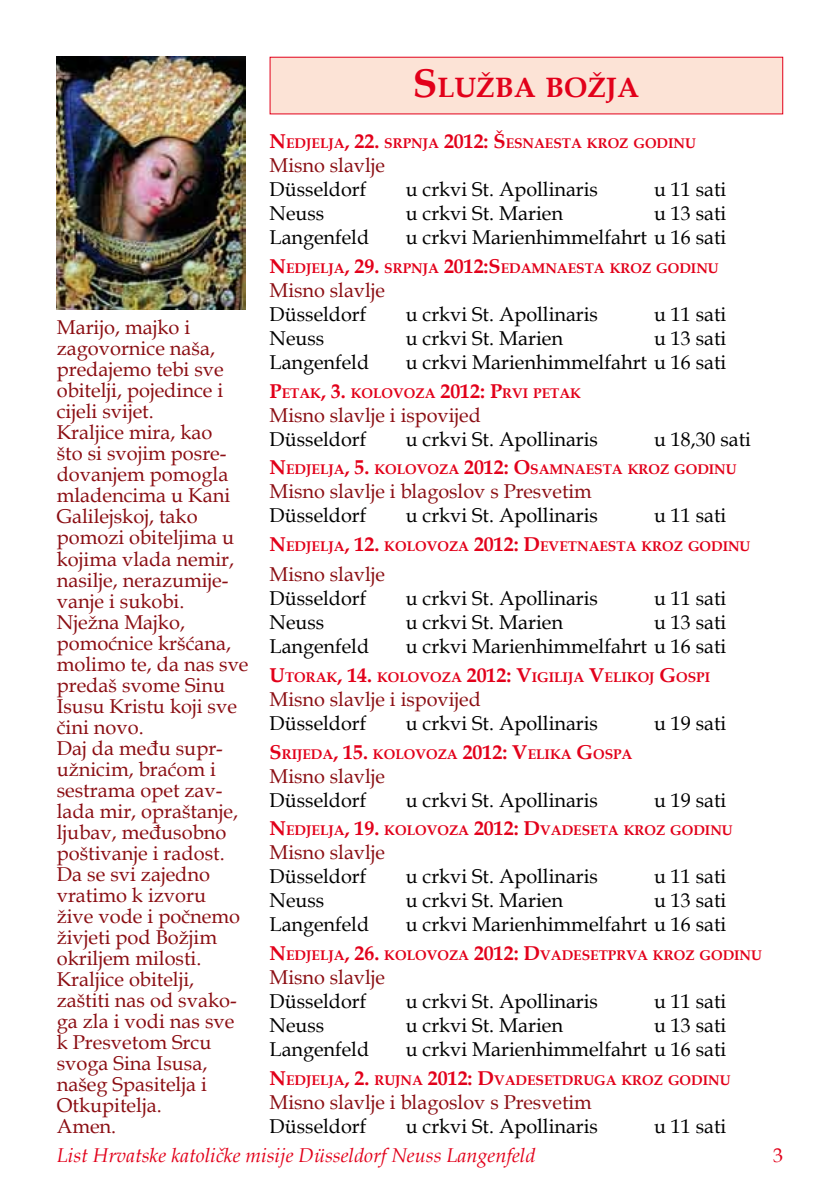
<style>
.page{position:relative;width:840px;height:1191px;background:#fff}
.page>*{position:absolute;margin:0;border:0;box-sizing:border-box;transform-origin:0 0}
.t1{font:700 28px "Book Antiqua";color:#e2001a}
.t2{font:20px/21px "Book Antiqua";color:#8b0e13}
.t3{font:20px "Book Antiqua";color:#000}
.t4{font:italic 20px "Book Antiqua";color:#e2001a}
.t5{font:20px "Book Antiqua";color:#e2001a}
.t6{font:700 14px "Book Antiqua";color:#e2001a}
.s1{font-size:40px}
.s2{font-size:20px}
</style>
<div class="page">
<div style="left:269px;top:57px;width:513px;height:57px;background:#fce3d6"></div>
<img style="left:57px;top:57px;width:188px;height:252px">
<p class="t2" style="left:57px;top:317px;width:193px">Marijo, majko i zagovornice naša, predajemo tebi sve obitelji, pojedince i cijeli svijet.<br>Kraljice mira, kao<br>što si svojim posre&shy;dovanjem pomogla mladencima u Kani<br>Galilejskoj, tako pomozi obiteljima u kojima vlada nemir, nasilje, nerazumije&shy;vanje i sukobi.<br>Nježna Majko, pomoćnice kršćana, molimo te, da nas sve predaš svome Sinu<br>Isusu Kristu koji sve čini novo.<br>Daj da među supr&shy;užnicim, braćom i sestrama opet zav&shy;lada mir, opraštanje, ljubav, međusobno poštivanje i radost.<br>Da se svi zajedno vratimo k izvoru<br>žive vode i počnemo živjeti pod Božjim okriljem milosti.<br>Kraljice obitelji, zaštiti nas od svako&shy;ga zla i vodi nas sve k Presvetom Srcu svoga Sina Isusa, našeg Spasitelja i<br>Otkupitelja.<br>Amen.</p>
<h1 class="t1" style="left:412px;top:68px;width:227px"><span class="s1">S</span>LUŽBA BOŽJA</h1>
<p class="t6" style="left:269px;top:134px;width:427px"><span class="s2">N</span>EDJELJA<span class="s2">, 22.</span> SRPNJA <span class="s2">2012: Š</span>ESNAESTA KROZ GODINU</p>
<p class="t2" style="left:269px;top:154px;width:117px">Misno slavlje</p>
<p class="t3" style="left:269px;top:175px;width:98px">Düsseldorf</p>
<p class="t3" style="left:405px;top:175px;width:193px">u crkvi St. Apollinaris</p>
<p class="t3" style="left:653px;top:175px;width:74px">u 11 sati</p>
<p class="t3" style="left:269px;top:199px;width:56px">Neuss</p>
<p class="t3" style="left:405px;top:199px;width:159px">u crkvi St. Marien</p>
<p class="t3" style="left:653px;top:199px;width:74px">u 13 sati</p>
<p class="t3" style="left:269px;top:223px;width:101px">Langenfeld</p>
<p class="t3" style="left:405px;top:223px;width:322px">u crkvi Marienhimmelfahrt u 16 sati</p>
<p class="t6" style="left:269px;top:258px;width:450px"><span class="s2">N</span>EDJELJA<span class="s2">, 29.</span> SRPNJA <span class="s2">2012:S</span>EDAMNAESTA KROZ GODINU</p>
<p class="t2" style="left:269px;top:279px;width:117px">Misno slavlje</p>
<p class="t3" style="left:269px;top:300px;width:98px">Düsseldorf</p>
<p class="t3" style="left:405px;top:300px;width:193px">u crkvi St. Apollinaris</p>
<p class="t3" style="left:653px;top:300px;width:74px">u 11 sati</p>
<p class="t3" style="left:269px;top:324px;width:56px">Neuss</p>
<p class="t3" style="left:405px;top:324px;width:159px">u crkvi St. Marien</p>
<p class="t3" style="left:653px;top:324px;width:74px">u 13 sati</p>
<p class="t3" style="left:269px;top:348px;width:101px">Langenfeld</p>
<p class="t3" style="left:405px;top:348px;width:322px">u crkvi Marienhimmelfahrt u 16 sati</p>
<p class="t6" style="left:269px;top:383px;width:313px"><span class="s2">P</span>ETAK<span class="s2">, 3.</span> KOLOVOZA <span class="s2">2012: P</span>RVI PETAK</p>
<p class="t2" style="left:269px;top:404px;width:212px">Misno slavlje i ispovijed</p>
<p class="t3" style="left:269px;top:425px;width:98px">Düsseldorf</p>
<p class="t3" style="left:405px;top:425px;width:193px">u crkvi St. Apollinaris</p>
<p class="t3" style="left:653px;top:425px;width:98px">u 18,30 sati</p>
<p class="t6" style="left:269px;top:460px;width:468px"><span class="s2">N</span>EDJELJA<span class="s2">, 5.</span> KOLOVOZA <span class="s2">2012: O</span>SAMNAESTA KROZ GODINU</p>
<p class="t2" style="left:269px;top:480px;width:323px">Misno slavlje i blagoslov s Presvetim</p>
<p class="t3" style="left:269px;top:502px;width:98px">Düsseldorf</p>
<p class="t3" style="left:405px;top:502px;width:193px">u crkvi St. Apollinaris</p>
<p class="t3" style="left:653px;top:502px;width:74px">u 11 sati</p>
<p class="t6" style="left:269px;top:537px;width:482px"><span class="s2">N</span>EDJELJA<span class="s2">, 12.</span> KOLOVOZA <span class="s2">2012: D</span>EVETNAESTA KROZ GODINU</p>
<p class="t2" style="left:269px;top:563px;width:117px">Misno slavlje</p>
<p class="t3" style="left:269px;top:584px;width:98px">Düsseldorf</p>
<p class="t3" style="left:405px;top:584px;width:193px">u crkvi St. Apollinaris</p>
<p class="t3" style="left:653px;top:584px;width:74px">u 11 sati</p>
<p class="t3" style="left:269px;top:608px;width:56px">Neuss</p>
<p class="t3" style="left:405px;top:608px;width:159px">u crkvi St. Marien</p>
<p class="t3" style="left:653px;top:608px;width:74px">u 13 sati</p>
<p class="t3" style="left:269px;top:632px;width:101px">Langenfeld</p>
<p class="t3" style="left:405px;top:632px;width:322px">u crkvi Marienhimmelfahrt u 16 sati</p>
<p class="t6" style="left:269px;top:667px;width:441px"><span class="s2">U</span>TORAK<span class="s2">, 14.</span> KOLOVOZA <span class="s2">2012: V</span>IGILIJA <span class="s2">V</span>ELIKOJ <span class="s2">G</span>OSPI</p>
<p class="t2" style="left:269px;top:688px;width:212px">Misno slavlje i ispovijed</p>
<p class="t3" style="left:269px;top:709px;width:98px">Düsseldorf</p>
<p class="t3" style="left:405px;top:709px;width:193px">u crkvi St. Apollinaris</p>
<p class="t3" style="left:653px;top:709px;width:74px">u 19 sati</p>
<p class="t6" style="left:269px;top:744px;width:364px"><span class="s2">S</span>RIJEDA<span class="s2">, 15.</span> KOLOVOZA <span class="s2">2012: V</span>ELIKA <span class="s2">G</span>OSPA</p>
<p class="t2" style="left:269px;top:765px;width:117px">Misno slavlje</p>
<p class="t3" style="left:269px;top:786px;width:98px">Düsseldorf</p>
<p class="t3" style="left:405px;top:786px;width:193px">u crkvi St. Apollinaris</p>
<p class="t3" style="left:653px;top:786px;width:74px">u 19 sati</p>
<p class="t6" style="left:269px;top:821px;width:464px"><span class="s2">N</span>EDJELJA<span class="s2">, 19.</span> KOLOVOZA <span class="s2">2012: D</span>VADESETA KROZ GODINU</p>
<p class="t2" style="left:269px;top:841px;width:117px">Misno slavlje</p>
<p class="t3" style="left:269px;top:862px;width:98px">Düsseldorf</p>
<p class="t3" style="left:405px;top:862px;width:193px">u crkvi St. Apollinaris</p>
<p class="t3" style="left:653px;top:862px;width:74px">u 11 sati</p>
<p class="t3" style="left:269px;top:886px;width:56px">Neuss</p>
<p class="t3" style="left:405px;top:886px;width:159px">u crkvi St. Marien</p>
<p class="t3" style="left:653px;top:886px;width:74px">u 13 sati</p>
<p class="t3" style="left:269px;top:910px;width:101px">Langenfeld</p>
<p class="t3" style="left:405px;top:910px;width:322px">u crkvi Marienhimmelfahrt u 16 sati</p>
<p class="t6" style="left:269px;top:946px;width:493px"><span class="s2">N</span>EDJELJA<span class="s2">, 26.</span> KOLOVOZA <span class="s2">2012: D</span>VADESETPRVA KROZ GODINU</p>
<p class="t2" style="left:269px;top:966px;width:117px">Misno slavlje</p>
<p class="t3" style="left:269px;top:987px;width:98px">Düsseldorf</p>
<p class="t3" style="left:405px;top:987px;width:193px">u crkvi St. Apollinaris</p>
<p class="t3" style="left:653px;top:987px;width:74px">u 11 sati</p>
<p class="t3" style="left:269px;top:1011px;width:56px">Neuss</p>
<p class="t3" style="left:405px;top:1011px;width:159px">u crkvi St. Marien</p>
<p class="t3" style="left:653px;top:1011px;width:74px">u 13 sati</p>
<p class="t3" style="left:269px;top:1035px;width:101px">Langenfeld</p>
<p class="t3" style="left:405px;top:1035px;width:322px">u crkvi Marienhimmelfahrt u 16 sati</p>
<p class="t6" style="left:269px;top:1070px;width:462px"><span class="s2">N</span>EDJELJA<span class="s2">, 2.</span> RUJNA <span class="s2">2012: D</span>VADESETDRUGA KROZ GODINU</p>
<p class="t2" style="left:269px;top:1091px;width:323px">Misno slavlje i blagoslov s Presvetim</p>
<p class="t3" style="left:269px;top:1112px;width:98px">Düsseldorf</p>
<p class="t3" style="left:405px;top:1112px;width:193px">u crkvi St. Apollinaris</p>
<p class="t3" style="left:653px;top:1112px;width:74px">u 11 sati</p>
<p class="t4" style="left:57px;top:1140px;width:480px">List Hrvatske katoličke misije Düsseldorf Neuss Langenfeld</p>
<p class="t5" style="left:772px;top:1140px;width:11px">3</p>
</div>
